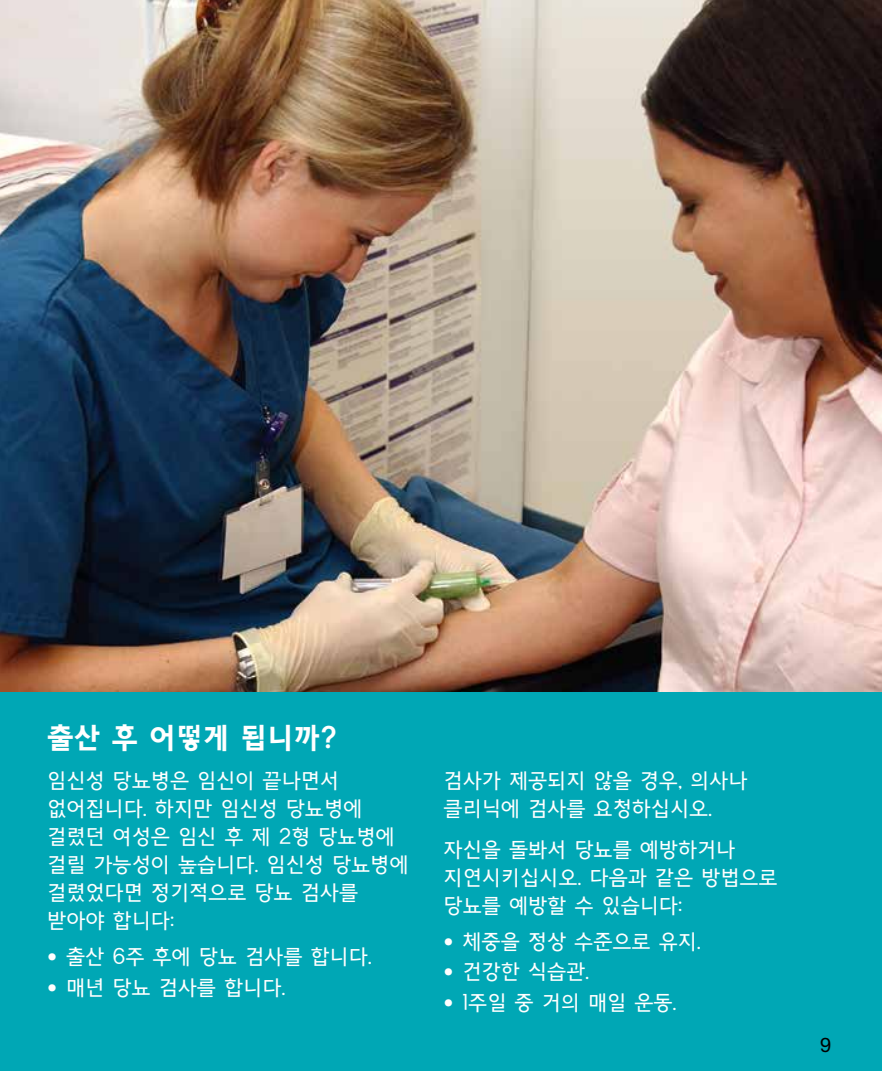
<style>
.page{position:relative;width:882px;height:1071px;background:#fff}
.page>*{position:absolute;margin:0;border:0;box-sizing:border-box;transform-origin:0 0}
.t1{font:28px "THE Jung 170";color:#fff}
.t2{font:20.12px/28px "THE Jung 140";color:#fff}
.t3{font:20.12px "Helvetica Neue LT Std";color:#000}
.s1{font-family:"Helvetica Neue LT Std"}
</style>
<div class="page">
<img style="left:0;top:0;width:882px;height:693px">
<div style="left:0;top:693px;width:882px;height:378px;background:#00a7b5"></div>
<h1 class="t1" style="left:47px;top:721px;width:291px">출산 후 어떻게 됩니까?</h1>
<p class="t2" style="left:47px;top:767px;width:363px">임신성 당뇨병은 임신이 끝나면서 없어집니다. 하지만 임신성 당뇨병에 걸렸던 여성은 임신 후 제 2형 당뇨병에 걸릴 가능성이 높습니다. 임신성 당뇨병에 걸렸었다면 정기적으로 당뇨 검사를 받아야 합니다:</p>
<p class="t2" style="left:47px;top:943px;width:326px"><span class="s1">•</span> 출산 6주 후에 당뇨 검사를 합니다.</p>
<p class="t2" style="left:47px;top:973px;width:240px"><span class="s1">•</span> 매년 당뇨 검사를 합니다.</p>
<p class="t2" style="left:444px;top:767px;width:305px">검사가 제공되지 않을 경우, 의사나 클리닉에 검사를 요청하십시오.</p>
<p class="t2" style="left:444px;top:836px;width:336px">자신을 돌봐서 당뇨를 예방하거나 지연시키십시오. 다음과 같은 방법으로 당뇨를 예방할 수 있습니다:</p>
<p class="t2" style="left:444px;top:927px;width:259px"><span class="s1">•</span> 체중을 정상 수준으로 유지.</p>
<p class="t2" style="left:444px;top:958px;width:147px"><span class="s1">•</span> 건강한 식습관.</p>
<p class="t2" style="left:444px;top:989px;width:235px"><span class="s1">•</span> 1주일 중 거의 매일 운동.</p>
<p class="t3" style="left:820px;top:1033px;width:13px">9</p>
</div>
